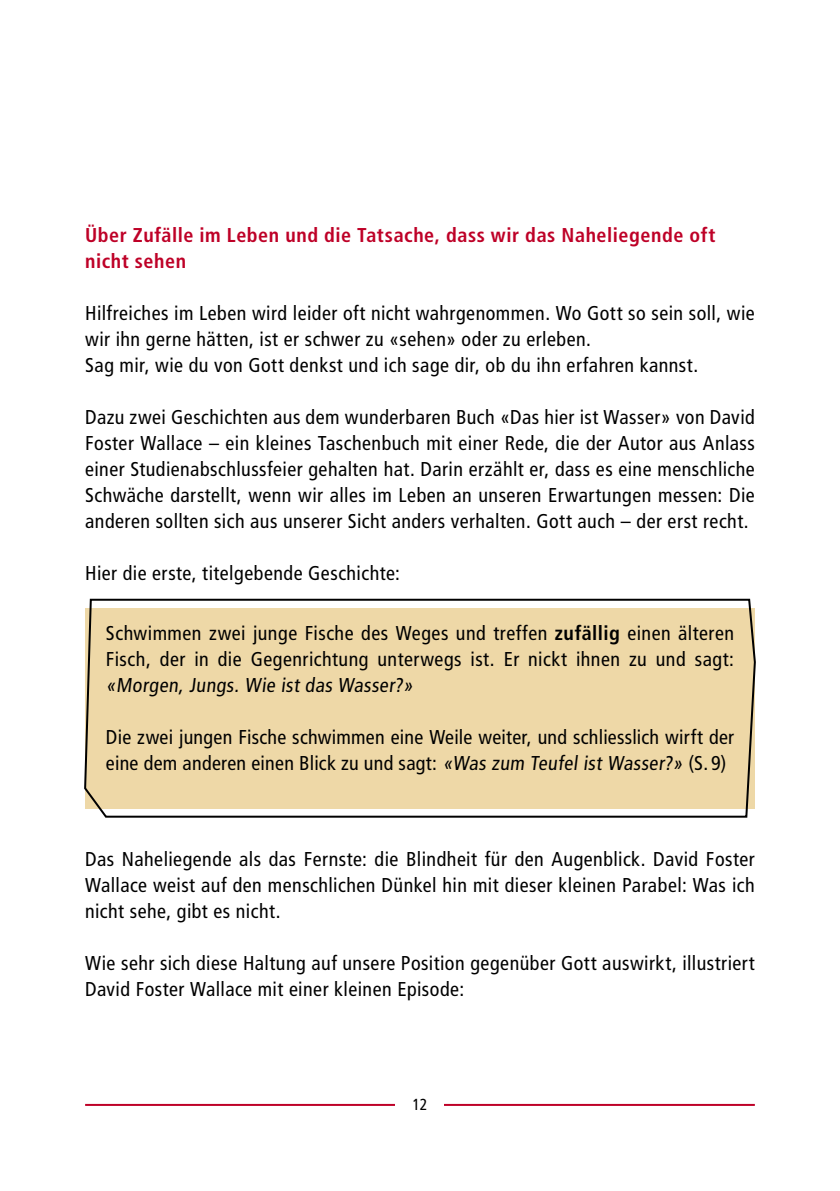
<style>
.page{position:relative;width:840px;height:1191px;background:#fff}
.page>*{position:absolute;margin:0;border:0;box-sizing:border-box;transform-origin:0 0}
.t1{font:condensed 20px/26px "Frutiger LT Std";letter-spacing:.025em;color:#000}
.t2{font:700 condensed 20px/26px "Frutiger LT Std";letter-spacing:.03em;color:#be0027}
.t3{font:condensed 16px "Frutiger LT Std";color:#000}
.s1{font-weight:700}
</style>
<div class="page">
<hr style="left:85px;top:1104px;width:669px;height:2px;background:#be0027">
<div style="left:395px;top:1092px;width:49px;height:27px;background:#fff"></div>
<svg style="left:84px;top:598px;width:672px;height:220px"></svg>
<p class="t2" style="left:85px;top:222px;width:631px">Über Zufälle im Leben und die Tatsache, dass wir das Naheliegende oft nicht sehen</p>
<p class="t1" style="left:85px;top:300px;width:670px">Hilfreiches im Leben wird leider oft nicht wahrgenommen. Wo Gott so sein soll, wie wir ihn gerne hätten, ist er schwer zu «sehen» oder zu erleben.<br>Sag mir, wie du von Gott denkst und ich sage dir, ob du ihn erfahren kannst.</p>
<p class="t1" style="left:85px;top:404px;width:671px;text-align:justify">Dazu zwei Geschichten aus dem wunderbaren Buch «Das hier ist Wasser» von David Foster Wallace – ein kleines Taschenbuch mit einer Rede, die der Autor aus Anlass einer Studienabschlussfeier gehalten hat. Darin erzählt er, dass es eine menschliche Schwäche darstellt, wenn wir alles im Leben an unseren Erwartungen messen: Die anderen sollten sich aus unserer Sicht anders verhalten. Gott auch – der erst recht.</p>
<p class="t1" style="left:85px;top:560px;width:316px">Hier die erste, titelgebende Geschichte:</p>
<p class="t1" style="left:106px;top:620px;width:629px;text-align:justify">Schwimmen zwei junge Fische des Weges und treffen <span class="s1">zufällig</span> einen älteren Fisch, der in die Gegenrichtung unterwegs ist. Er nickt ihnen zu und sagt: «Morgen, Jungs. Wie ist das Wasser?»</p>
<p class="t1" style="left:106px;top:724px;width:629px">Die zwei jungen Fische schwimmen eine Weile weiter, und schliesslich wirft der eine dem anderen einen Blick zu und sagt: «Was zum Teufel ist Wasser?» (S. 9)</p>
<p class="t1" style="left:85px;top:846px;width:670px;text-align:justify">Das Naheliegende als das Fernste: die Blindheit für den Augenblick. David Foster Wallace weist auf den menschlichen Dünkel hin mit dieser kleinen Parabel: Was ich nicht sehe, gibt es nicht.</p>
<p class="t1" style="left:85px;top:950px;width:670px">Wie sehr sich diese Haltung auf unsere Position gegenüber Gott auswirkt, illustriert<br>David Foster Wallace mit einer kleinen Episode:</p>
<p class="t3" style="left:412px;top:1094px;width:16px">12</p>
</div>
